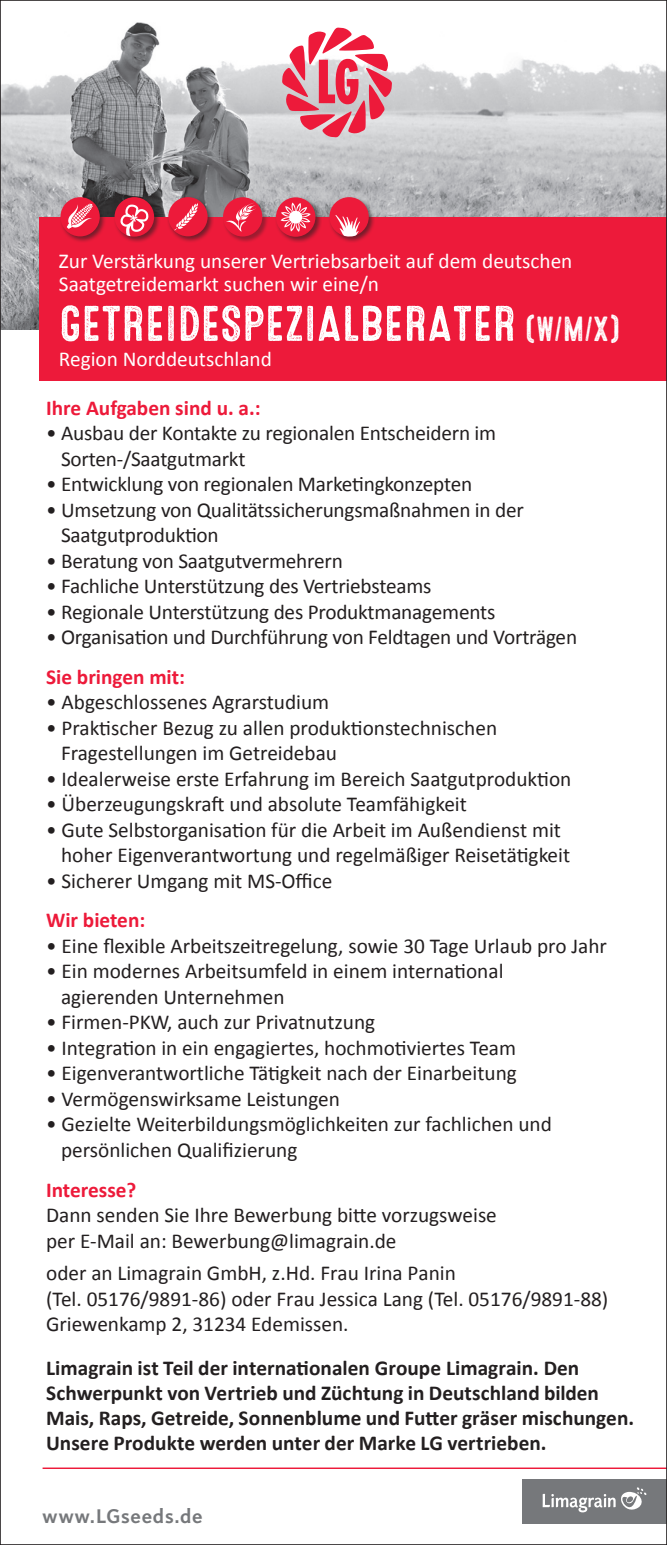
<style>
.page{position:relative;width:667px;height:1545px;background:#fff}
.page>*{position:absolute;margin:0;border:0;box-sizing:border-box;transform-origin:0 0}
.t1{font:50px "Microbrew Three";letter-spacing:-.01em;color:#fff}
.t2{font:21.25px/25.5px "Calibri";color:#231f20}
.t3{font:700 21.25px/25px "Calibri";color:#231f20}
.t4{font:21.25px/22.5px "Calibri";color:#fff}
.t5{font:700 21.25px "Calibri";color:#ed1a3a}
.t6{font:700 20px "Linotype Projekt";letter-spacing:.035em;color:#76787b}
.s1{font-size:35px}
</style>
<div class="page">
<div style="left:522px;top:1479px;width:144px;height:44px;background:#76787b"></div>
<svg style="left:542px;top:1487px;width:104px;height:26px"></svg>
<img style="left:2px;top:22px;width:662px;height:308px">
<hr style="left:43px;top:1467px;width:623px;height:2px;background:#ed1a3a">
<svg style="left:280px;top:26px;width:113px;height:113px"></svg>
<div style="left:40px;top:218px;width:626px;height:163px;background:#ed1a3a"></div>
<div style="left:274px;top:196px;width:47px;height:47px;background:#231f20;opacity:.6"></div>
<svg style="left:276px;top:197px;width:39px;height:40px"></svg>
<div style="left:113px;top:196px;width:48px;height:47px;background:#231f20;opacity:.6"></div>
<div style="left:114px;top:197px;width:40px;height:40px;background:#ed1a3a;border-radius:50%"></div>
<svg style="left:120px;top:205px;width:28px;height:31px"></svg>
<div style="left:167px;top:196px;width:47px;height:47px;background:#231f20;opacity:.6"></div>
<svg style="left:168px;top:197px;width:39px;height:39px"></svg>
<div style="left:328px;top:196px;width:47px;height:47px;background:#231f20;opacity:.6"></div>
<div style="left:329px;top:197px;width:39px;height:39px;background:#ed1a3a;border-radius:50%"></div>
<svg style="left:335px;top:215px;width:25px;height:22px"></svg>
<div style="left:60px;top:196px;width:46px;height:47px;background:#231f20;opacity:.6"></div>
<div style="left:60px;top:197px;width:40px;height:39px;background:#ed1a3a;border-radius:50%"></div>
<svg style="left:67px;top:204px;width:26px;height:25px"></svg>
<div style="left:223px;top:197px;width:45px;height:46px;background:#231f20;opacity:.4"></div>
<svg style="left:223px;top:197px;width:39px;height:39px"></svg>
<p class="t4" style="left:59px;top:249px;width:514px">Zur Verstärkung unserer Vertriebsarbeit auf dem deutschen<br>Saatgetreidemarkt suchen wir eine/n</p>
<h1 class="t1" style="left:59px;top:295px;width:563px">GETREIDESPEZIALBERATER <span class="s1">(W/M/X)</span></h1>
<p class="t4" style="left:59px;top:346px;width:214px">Region Norddeutschland</p>
<p class="t5" style="left:46px;top:394px;width:216px">Ihre Aufgaben sind u. a.:</p>
<p class="t2" style="left:61px;top:419px;width:436px;text-indent:-15px">• Ausbau der Kontakte zu regionalen Entscheidern im<br>Sorten-/Saatgutmarkt</p>
<p class="t2" style="left:46px;top:470px;width:427px">• Entwicklung von regionalen Marketingkonzepten</p>
<p class="t2" style="left:61px;top:496px;width:464px;text-indent:-15px">• Umsetzung von Qualitätssicherungsmaßnahmen in der<br>Saatgutproduktion</p>
<p class="t2" style="left:46px;top:547px;width:298px">• Beratung von Saatgutvermehrern</p>
<p class="t2" style="left:46px;top:572px;width:386px">• Fachliche Unterstützung des Vertriebsteams</p>
<p class="t2" style="left:46px;top:598px;width:450px">• Regionale Unterstützung des Produktmanagements</p>
<p class="t2" style="left:46px;top:623px;width:532px">• Organisation und Durchführung von Feldtagen und Vorträgen</p>
<p class="t5" style="left:46px;top:664px;width:140px">Sie bringen mit:</p>
<p class="t2" style="left:46px;top:688px;width:284px">• Abgeschlossenes Agrarstudium</p>
<p class="t2" style="left:61px;top:714px;width:437px;text-indent:-15px">• Praktischer Bezug zu allen produktionstechnischen<br>Fragestellungen im Getreidebau</p>
<p class="t2" style="left:46px;top:765px;width:526px">• Idealerweise erste Erfahrung im Bereich Saatgutproduktion</p>
<p class="t2" style="left:46px;top:790px;width:422px">• Überzeugungskraft und absolute Teamfähigkeit</p>
<p class="t2" style="left:61px;top:816px;width:510px;text-indent:-15px">• Gute Selbstorganisation für die Arbeit im Außendienst mit hoher Eigenverantwortung und regelmäßiger Reisetätigkeit</p>
<p class="t2" style="left:46px;top:867px;width:287px">• Sicherer Umgang mit MS-Office</p>
<p class="t5" style="left:46px;top:907px;width:101px">Wir bieten:</p>
<p class="t2" style="left:46px;top:932px;width:562px">• Eine flexible Arbeitszeitregelung, sowie 30 Tage Urlaub pro Jahr</p>
<p class="t2" style="left:61px;top:958px;width:443px;text-indent:-15px">• Ein modernes Arbeitsumfeld in einem international agierenden Unternehmen</p>
<p class="t2" style="left:46px;top:1009px;width:330px">• Firmen-PKW, auch zur Privatnutzung</p>
<p class="t2" style="left:46px;top:1034px;width:471px">• Integration in ein engagiertes, hochmotiviertes Team</p>
<p class="t2" style="left:46px;top:1060px;width:472px">• Eigenverantwortliche Tätigkeit nach der Einarbeitung</p>
<p class="t2" style="left:46px;top:1085px;width:295px">• Vermögenswirksame Leistungen</p>
<p class="t2" style="left:61px;top:1111px;width:492px;text-indent:-15px">• Gezielte Weiterbildungsmöglichkeiten zur fachlichen und persönlichen Qualifizierung</p>
<p class="t5" style="left:46px;top:1176px;width:92px">Interesse?</p>
<p class="t2" style="left:46px;top:1201px;width:452px">Dann senden Sie Ihre Bewerbung bitte vorzugsweise per E-Mail an: Bewerbung@limagrain.de</p>
<p class="t2" style="left:46px;top:1259px;width:563px">oder an Limagrain GmbH, z.Hd. Frau Irina Panin<br>(Tel. 05176/9891-86) oder Frau Jessica Lang (Tel. 05176/9891-88)<br>Griewenkamp 2, 31234 Edemissen.</p>
<p class="t3" style="left:46px;top:1354px;width:589px">Limagrain ist Teil der internationalen Groupe Limagrain. Den Schwerpunkt von Vertrieb und Züchtung in Deutschland bilden Mais, Raps, Getreide, Sonnenblume und Futter gräser mischungen.<br>Unsere Produkte werden unter der Marke LG vertrieben.</p>
<p class="t6" style="left:43px;top:1504px;width:161px">www.LGseeds.de</p>
</div>
